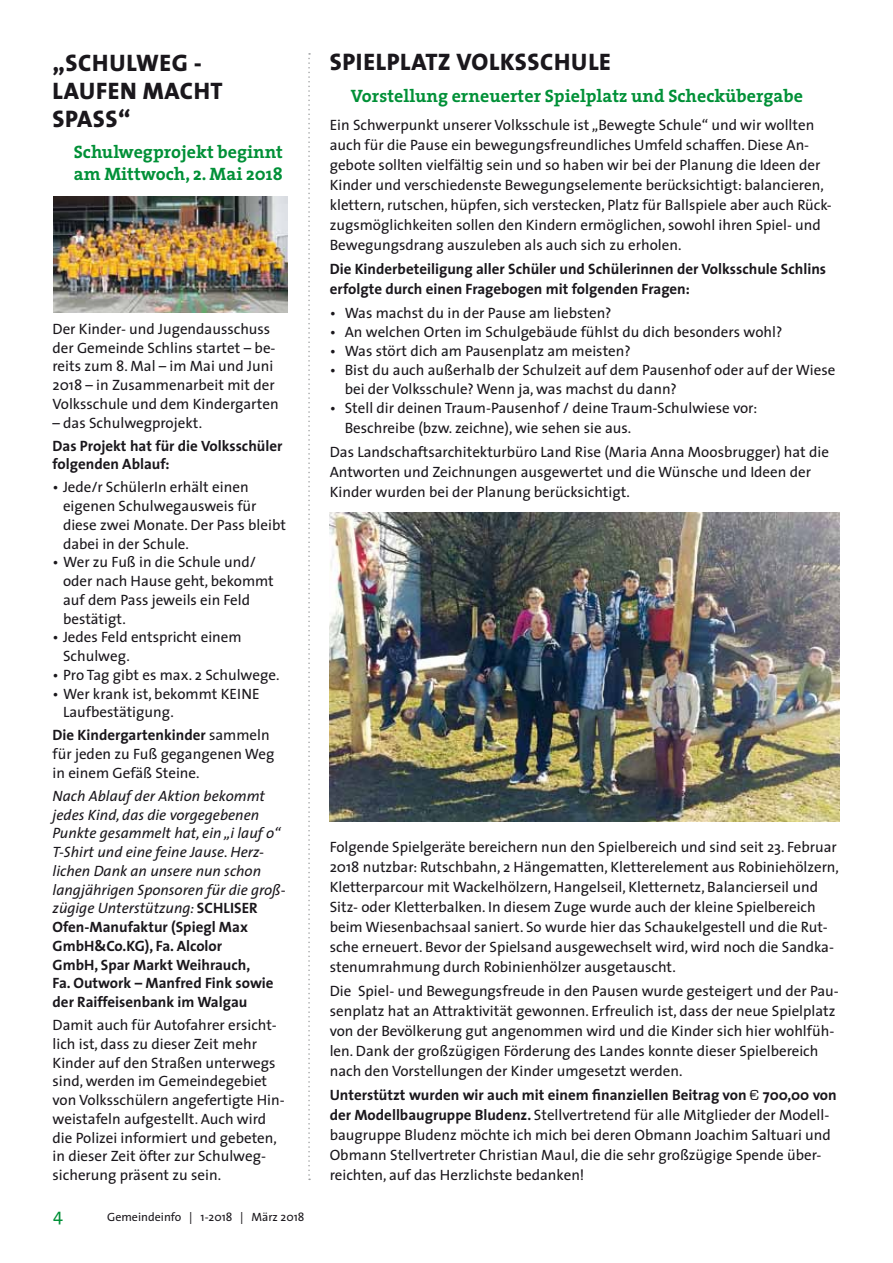
<style>
.page{position:relative;width:893px;height:1263px;background:#fff}
.page>*{position:absolute;margin:0;border:0;box-sizing:border-box;transform-origin:0 0}
.t1{font:800 24px/28px "The Sans";letter-spacing:.025em;color:#1a171c}
.t2{font:700 18px/22.5px "The Serif";letter-spacing:.005em;color:#009037}
.t3{font:18px "The Sans";color:#009037}
.t4{font:15px/18.8px "The Sans";color:#1a171c}
.t5{font:italic 15px/18.8px "The Sans";color:#1a171c}
.t6{font:700 15px/18.8px "The Sans";color:#1a171c}
.t7{font:12px "The Sans";color:#1a171c}
.s1{font-weight:700}
.s2{font-weight:700;font-style:normal}
.s3{font-family:"Eurostile"}
</style>
<div class="page">
<svg style="left:308px;top:53px;width:2px;height:1127px"></svg>
<img style="left:53px;top:197px;width:234px;height:116px">
<img style="left:330px;top:513px;width:509px;height:308px">
<h1 class="t1" style="left:53px;top:48px;width:172px">„SCHULWEG -<br>LAUFEN MACHT<br>SPASS“</h1>
<p class="t2" style="left:74px;top:140px;width:211px">Schulwegprojekt beginnt am Mittwoch, 2. Mai 2018</p>
<p class="t4" style="left:53px;top:319px;width:228px">Der Kinder- und Jugendausschuss der Gemeinde Schlins startet – be&shy;reits zum 8. Mal – im Mai und Juni<br>2018 – in Zusammenarbeit mit der<br>Volksschule und dem Kindergarten</p>
<p class="t4" style="left:53px;top:413px;width:151px">– das Schulwegprojekt.</p>
<p class="t6" style="left:53px;top:436px;width:231px">Das Projekt hat für die Volksschüler folgenden Ablauf:</p>
<p class="t4" style="left:63px;top:477px;width:224px;text-indent:-10px">• Jede/r SchülerIn erhält einen eigenen Schulwegausweis für diese zwei Monate. Der Pass bleibt dabei in der Schule.</p>
<p class="t4" style="left:63px;top:552px;width:212px;text-indent:-10px">• Wer zu Fuß in die Schule und/ oder nach Hause geht, bekommt auf dem Pass jeweils ein Feld bestätigt.</p>
<p class="t4" style="left:63px;top:627px;width:180px;text-indent:-10px">• Jedes Feld entspricht einem<br>Schulweg.</p>
<p class="t4" style="left:53px;top:665px;width:228px">• Pro Tag gibt es max. 2 Schulwege.</p>
<p class="t4" style="left:63px;top:684px;width:198px;text-indent:-11px">• Wer krank ist, bekommt KEINE<br>Laufbestätigung.</p>
<p class="t4" style="left:53px;top:725px;width:223px"><span class="s1">Die Kindergartenkinder</span> sammeln für jeden zu Fuß gegangenen Weg in einem Gefäß Steine.</p>
<p class="t5" style="left:53px;top:786px;width:235px">Nach Ablauf der Aktion bekommt jedes Kind, das die vorgegebenen<br>Punkte gesammelt hat, ein „i lauf o“<br>T-Shirt und eine feine Jause. Herz&shy;lichen Dank an unsere nun schon langjährigen Sponsoren für die groß&shy;zügige Unterstützung: <span class="s2">SCH LISER<br>Ofen-Manufaktur (Spiegl Max<br>GmbH&amp;Co.KG), Fa. Alcolor<br>GmbH, Spar Markt Weihrauch,<br>Fa. Outwork – Manfred Fink sowie der Raiffeisenbank im Walgau</span></p>
<p class="t4" style="left:53px;top:1015px;width:234px">Damit auch für Autofahrer ersicht&shy;lich ist, dass zu dieser Zeit mehr Kinder auf den Straßen unterwegs sind, werden im Gemeindegebiet von Volksschülern angefertigte Hin&shy;weistafeln aufgestellt. Auch wird die Polizei informiert und gebeten, in dieser Zeit öfter zur Schulweg&shy;sicherung präsent zu sein.</p>
<p class="t3" style="left:53px;top:1200px;width:11px">4</p>
<p class="t7" style="left:107px;top:1207px;width:199px">Gemeindeinfo | 1-2018 | März 2018</p>
<h1 class="t1" style="left:330px;top:48px;width:283px">SPIELPLATZ VOLKSSCHULE</h1>
<p class="t2" style="left:351px;top:84px;width:453px">Vorstellung erneuerter Spielplatz und Scheckübergabe</p>
<p class="t4" style="left:330px;top:115px;width:504px;line-height:20px">Ein Schwerpunkt unserer Volksschule ist „Bewegte Schule“ und wir wollten auch für die Pause ein bewegungsfreundliches Umfeld schaffen. Diese An&shy;gebote sollten vielfältig sein und so haben wir bei der Planung die Ideen der Kinder und verschiedenste Bewegungselemente berücksichtigt: balancieren, klettern, rutschen, hüpfen, sich verstecken, Platz für Ballspiele aber auch Rück&shy;zugsmöglichkeiten sollen den Kindern ermöglichen, sowohl ihren Spiel- und Bewegungsdrang auszuleben als auch sich zu erholen.</p>
<p class="t6" style="left:330px;top:259px;width:498px;line-height:20px">Die Kinderbeteiligung aller Schüler und Schülerinnen der Volksschule Schlins erfolgte durch einen Fragebogen mit folgenden Fragen:</p>
<p class="t4" style="left:330px;top:303px;width:283px">• Was machst du in der Pause am liebsten?</p>
<p class="t4" style="left:330px;top:322px;width:454px">• An welchen Orten im Schulgebäude fühlst du dich besonders wohl?</p>
<p class="t4" style="left:330px;top:341px;width:303px">• Was stört dich am Pausenplatz am meisten?</p>
<p class="t4" style="left:345px;top:360px;width:492px;line-height:19.2px;text-indent:-15px">• Bist du auch außerhalb der Schulzeit auf dem Pausenhof oder auf der Wiese bei der Volksschule? Wenn ja, was machst du dann?</p>
<p class="t4" style="left:345px;top:398px;width:414px;line-height:19.2px;text-indent:-15px">• Stell dir deinen Traum-Pausenhof / deine Traum-Schulwiese vor:<br>Beschreibe (bzw. zeichne), wie sehen sie aus.</p>
<p class="t4" style="left:330px;top:441px;width:501px;line-height:20px">Das Landschaftsarchitekturbüro Land Rise (Maria Anna Moosbrugger) hat die<br>Antworten und Zeichnungen ausgewertet und die Wünsche und Ideen der<br>Kinder wurden bei der Planung berücksichtigt.</p>
<p class="t4" style="left:330px;top:837px;width:511px;line-height:20px">Folgende Spielgeräte bereichern nun den Spielbereich und sind seit 23. Februar 2018 nutzbar: Rutschbahn, 2 Hängematten, Kletterelement aus Robiniehölzern, Kletterparcour mit Wackelhölzern, Hangelseil, Kletternetz, Balancierseil und Sitz- oder Kletterbalken. In diesem Zuge wurde auch der kleine Spielbereich beim Wiesenbachsaal saniert. So wurde hier das Schaukelgestell und die Rut&shy;sche erneuert. Bevor der Spielsand ausgewechselt wird, wird noch die Sandka&shy;stenumrahmung durch Robinienhölzer ausgetauscht.</p>
<p class="t4" style="left:330px;top:981px;width:511px;line-height:20px">Die Spiel- und Bewegungsfreude in den Pausen wurde gesteigert und der Pau&shy;senplatz hat an Attraktivität gewonnen. Erfreulich ist, dass der neue Spielplatz von der Bevölkerung gut angenommen wird und die Kinder sich hier wohlfüh&shy;len. Dank der großzügigen Förderung des Landes konnte dieser Spielbereich nach den Vorstellungen der Kinder umgesetzt werden.</p>
<p class="t4" style="left:330px;top:1085px;width:509px;line-height:20px"><span class="s1">Unterstützt wurden wir auch mit einem finanziellen Beitrag von</span> <span class="s3">€</span> <span class="s1">700,00 von der Modellbaugruppe Bludenz.</span> Stellvertretend für alle Mitglieder der Modell&shy;baugruppe Bludenz möchte ich mich bei deren Obmann Joachim Saltuari und Obmann Stellvertreter Christian Maul, die die sehr großzügige Spende über&shy;reichten, auf das Herzlichste bedanken!</p>
</div>
